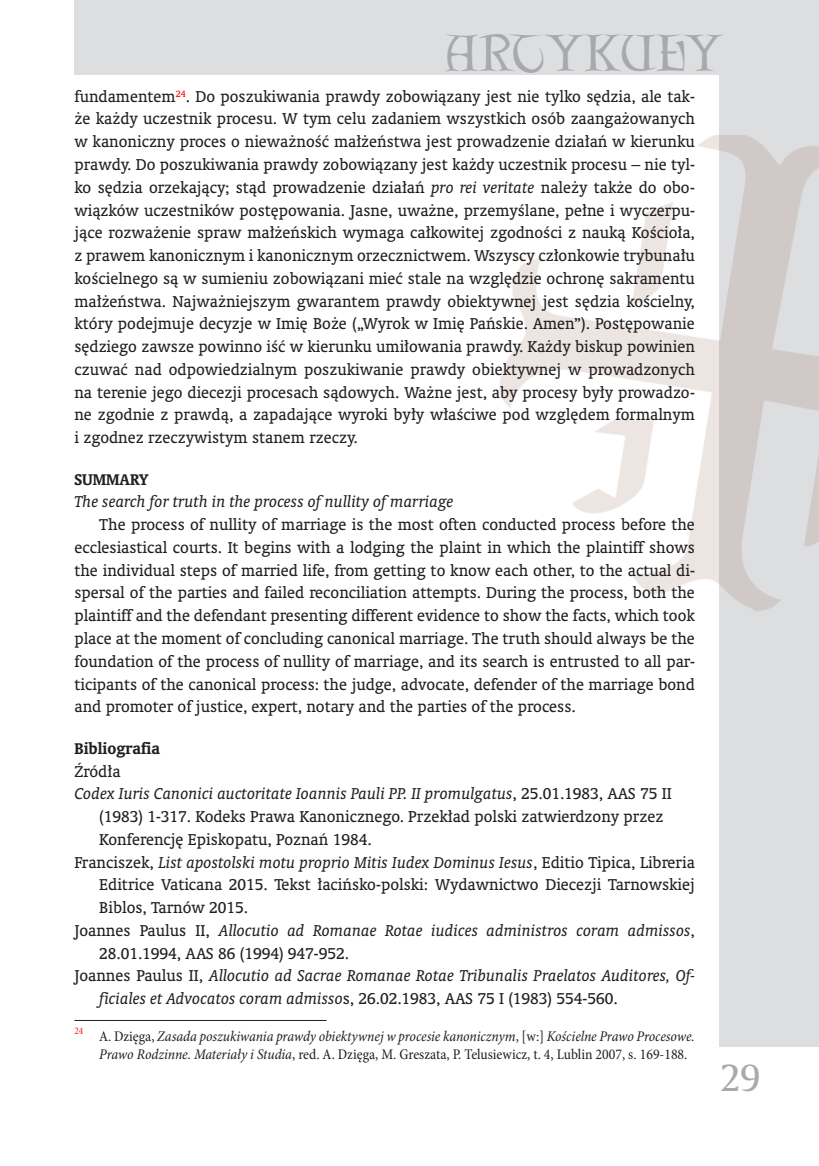
<style>
.page{position:relative;width:819px;height:1166px;background:#fff}
.page>*{position:absolute;margin:0;border:0;box-sizing:border-box;transform-origin:0 0}
.t1{font:46.55px "Lettergical PL";letter-spacing:-.005em;color:#a8a9ad}
.t2{font:36.75px "Amerigo PL";color:#a8a9ad}
.Normalny_PK{font:15.75px/22.8px "Oranda PL";color:#231f20;text-align:justify}
.Normalny_wrd_24{font:15.75px/22.8px "Oranda PL";color:#231f20}
.Tekst_przypisu_dolne{font:italic 15.75px/22.8px "Oranda PL";color:#231f20}
.Normalny_PK_1{font:italic 15.75px "Oranda PL";color:#231f20}
.Normalny_wrd_24-2{font:700 15.75px "Oranda PL";color:#231f20}
.Normalny_PK_1-2{font:700 15.75px "Oranda PL";color:#231f20}
.przypisy_PK{font:italic condensed 14.88px/17.8px "Minion Pro";letter-spacing:-.005em;color:#231f20}
.przypisy_PK-2{font:condensed 10.15px "Minion Pro";color:#ee1d23}
.s1{font-style:italic}
.s2{font-style:normal}
</style>
<div class="page">
<div style="left:719px;top:0;width:100px;height:1047px;background:#dddee0"></div>
<div style="left:74px;top:0;width:745px;height:74px;background:#dddee0"></div>
<img style="left:499px;top:135px;width:320px;height:477px">
<hr style="left:74px;top:1020px;width:252px;height:1px;background:#231f20">
<h1 class="t1" style="left:445px;top:25px;width:279px">ARTYKUŁY</h1>
<p class="Normalny_PK" style="left:74px;top:85px;width:622px">fundamentem<sup>24</sup>. Do poszukiwania prawdy zobowiązany jest nie tylko sędzia, ale tak&shy;że każdy uczestnik procesu. W tym celu zadaniem wszystkich osób zaangażowanych w kanoniczny proces o nieważność małżeństwa jest prowadzenie działań w kierunku prawdy. Do poszukiwania prawdy zobowiązany jest każdy uczestnik procesu – nie tyl&shy;ko sędzia orzekający; stąd prowadzenie działań <span class="s1">pro rei veritate</span> należy także do obo&shy;wiązków uczestników postępowania. Jasne, uważne, przemyślane, pełne i wyczerpu&shy;jące rozważenie spraw małżeńskich wymaga całkowitej zgodności z nauką Kościoła, z prawem kanonicznym i kanonicznym orzecznictwem. Wszyscy członkowie trybunału kościelnego są w sumieniu zobowiązani mieć stale na względzie ochronę sakramentu małżeństwa. Najważniejszym gwarantem prawdy obiektywnej jest sędzia kościelny, który podejmuje decyzje w Imię Boże („Wyrok w Imię Pańskie. Amen”). Postępowanie sędziego zawsze powinno iść w kierunku umiłowania prawdy. Każdy biskup powinien czuwać nad odpowiedzialnym poszukiwanie prawdy obiektywnej w prowadzonych na terenie jego diecezji procesach sądowych. Ważne jest, aby procesy były prowadzo&shy;ne zgodnie z prawdą, a zapadające wyroki były właściwe pod względem formalnym i zgodnez rzeczywistym stanem rzeczy.</p>
<p class="Normalny_PK_1-2" style="left:74px;top:469px;width:76px">SUMMARY</p>
<p class="Normalny_PK_1" style="left:74px;top:492px;width:380px">The search for truth in the process of nullity of marriage</p>
<p class="Normalny_PK" style="left:74px;top:513px;width:622px;text-indent:25px">The process of nullity of marriage is the most often conducted process before the ecclesiastical courts. It begins with a lodging the plaint in which the plaintiff shows the individual steps of married life, from getting to know each other, to the actual di&shy;spersal of the parties and failed reconciliation attempts. During the process, both the plaintiff and the defendant presenting different evidence to show the facts, which took place at the moment of concluding canonical marriage. The truth should always be the foundation of the process of nullity of marriage, and its search is entrusted to all par&shy;ticipants of the canonical process: the judge, advocate, defender of the marriage bond and promoter of justice, expert, notary and the parties of the process.</p>
<p class="Normalny_wrd_24-2" style="left:74px;top:738px;width:87px">Bibliografia</p>
<p class="Normalny_wrd_24" style="left:74px;top:759px;width:48px">Źródła</p>
<p class="Normalny_wrd_24" style="left:99px;top:782px;width:574px;text-indent:-25px"><span class="s1">Codex Iuris Canonici auctoritate Ioannis Pauli PP. II promulgatus</span>, 25.01.1983, AAS 75 II (1983) 1-317. Kodeks Prawa Kanonicznego. Przekład polski zatwierdzony przez<br>Konferencję Episkopatu, Poznań 1984.</p>
<p class="Normalny_wrd_24" style="left:99px;top:850px;width:597px;text-align:justify;text-indent:-25px">Franciszek, <span class="s1">List apostolski motu proprio Mitis Iudex Dominus Iesus</span>, Editio Tipica, Libreria Editrice Vaticana 2015. Tekst łacińsko-polski: Wydawnictwo Diecezji Tarnowskiej Biblos, Tarnów 2015.</p>
<p class="Tekst_przypisu_dolne" style="left:99px;top:919px;width:597px;text-indent:-25px"><span class="s2">Joannes Paulus II,</span> Allocutio ad Romanae Rotae iudices administros coram admissos<span class="s2">,<br>28.01.1994, AAS 86 (1994) 947-952.</span></p>
<p class="Tekst_przypisu_dolne" style="left:99px;top:964px;width:597px;text-indent:-25px"><span class="s2">Joannes Paulus II,</span> Allocutio ad Sacrae Romanae Rotae Tribunalis Praelatos Auditores, Of&shy;ficiales et Advocatos coram admisso<span class="s2">s, 26.02.1983, AAS 75 I (1983) 554-560.</span></p>
<p class="przypisy_PK-2" style="left:74px;top:1024px;width:11px">24</p>
<p class="przypisy_PK" style="left:99px;top:1028px;width:597px"><span class="s2">A. Dzięga,</span> Zasada poszukiwania prawdy obiektywnej w procesie kanonicznym<span class="s2">, [w:]</span> Kościelne Prawo Procesowe.<br>Prawo Rodzinne. Materiały i Studia<span class="s2">, red. A. Dzięga, M. Greszata, P. Telusiewicz, t. 4, Lublin 2007, s. 169-188.</span></p>
<h2 class="t2" style="left:719px;top:1053px;width:43px">29</h2>
</div>
